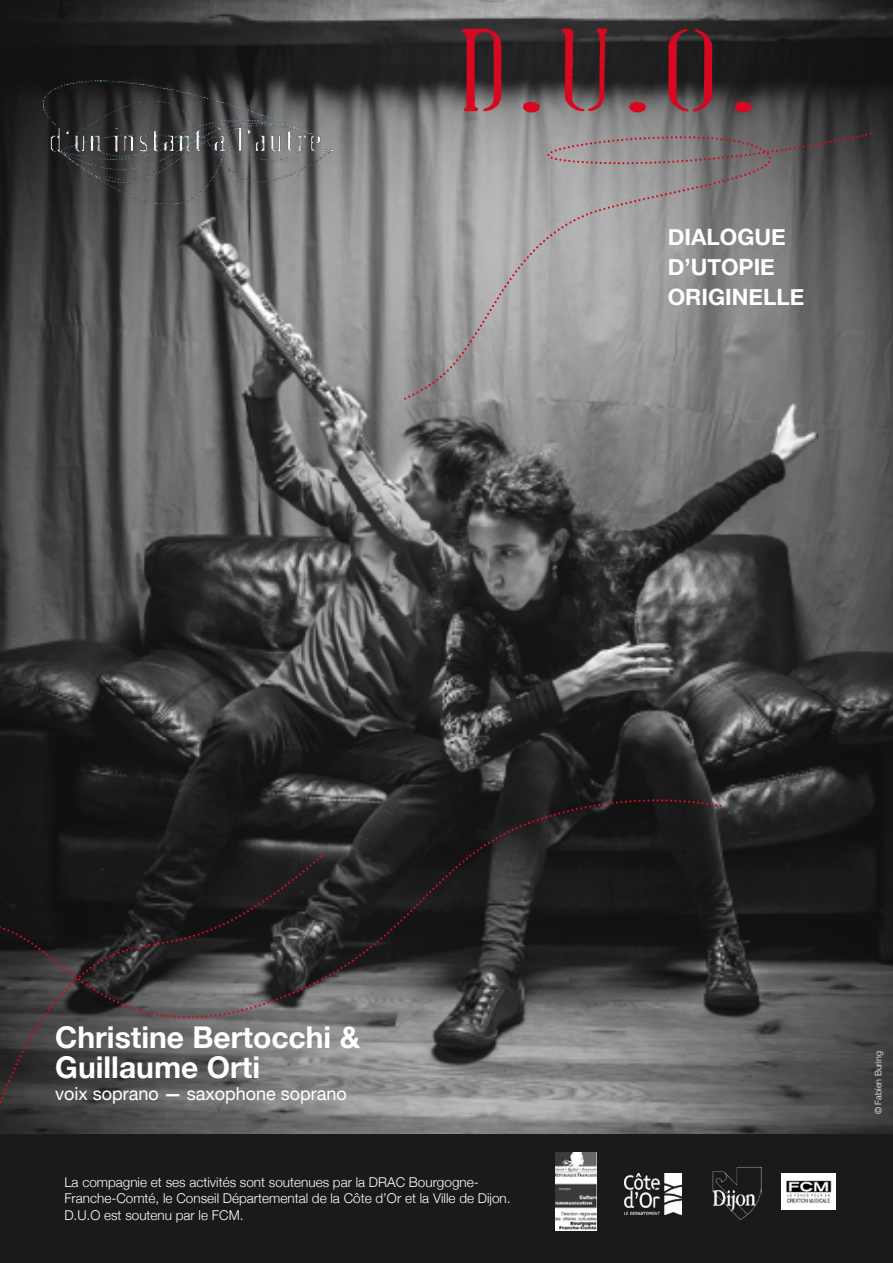
<style>
.page{position:relative;width:893px;height:1263px;background:#fff}
.page>*{position:absolute;margin:0;border:0;box-sizing:border-box;transform-origin:0 0}
.t1{font:300 105px "Fluid";color:#d70820;scale:1.15 1}
.t2{font:700 30px/30px "Helvetica Neue";color:#fff}
.t3{font:700 22.5px/30px "Helvetica Neue";color:#fff}
.t4{font:18px "Helvetica Neue";color:#fff}
.t5{font:300 13.5px/16.2px "Helvetica Neue";color:#fff}
.t6{font:300 9px "Helvetica Neue";color:#fff}
.s1{font-weight:700}
</style>
<div class="page">
<img style="left:0;top:0;width:893px;height:1134px">
<div style="left:0;top:1134px;width:893px;height:129px;background:#1a1a1a"></div>
<svg style="left:530px;top:789px;width:191px;height:14px;background:#241e1f"></svg>
<svg style="left:0;top:803px;width:723px;height:199px;background:#252525"></svg>
<svg style="left:0;top:853px;width:324px;height:281px;background:#403f3f"></svg>
<svg style="left:406px;top:122px;width:465px;height:10px;background:#797979"></svg>
<svg style="left:402px;top:132px;width:471px;height:270px;background:#8c8b8c"></svg>
<img style="left:625px;top:1173px;width:57px;height:41px">
<img style="left:556px;top:1152px;width:41px;height:79px">
<img style="left:712px;top:1167px;width:49px;height:53px">
<img style="left:781px;top:1174px;width:54px;height:35px">
<svg style="left:461px;top:27px;width:42px;height:85px;background:#563337"></svg>
<svg style="left:522px;top:100px;width:19px;height:13px"></svg>
<svg style="left:561px;top:28px;width:47px;height:84px;background:#4f3235"></svg>
<svg style="left:628px;top:100px;width:19px;height:13px"></svg>
<svg style="left:668px;top:28px;width:45px;height:84px;background:#47282c"></svg>
<svg style="left:734px;top:100px;width:19px;height:13px"></svg>
<img style="left:44px;top:80px;width:289px;height:123px">
<h1 class="t1" style="left:453px;top:23px;width:270px">D.U.O.</h1>
<h3 class="t3" style="left:668px;top:223px;width:138px">DIALOGUE<br>D’UTOPIE<br>ORIGINELLE</h3>
<h2 class="t2" style="left:55px;top:1023px;width:306px">Christine Bertocchi &amp;<br>Guillaume Orti</h2>
<h3 class="t4" style="left:55px;top:1081px;width:293px">voix soprano <span class="s1">—</span> saxophone soprano</h3>
<p class="t5" style="left:64px;top:1173px;width:448px">La compagnie et ses activités sont soutenues par la DRAC Bourgogne-<br>Franche-Comté, le Conseil Départemental de la Côte d’Or et la Ville de Dijon.<br>D.U.O est soutenu par le FCM.</p>
<p class="t6" style="left:871px;top:1114px;width:65px;rotate:-90deg">© Fabien Buring</p>
</div>
